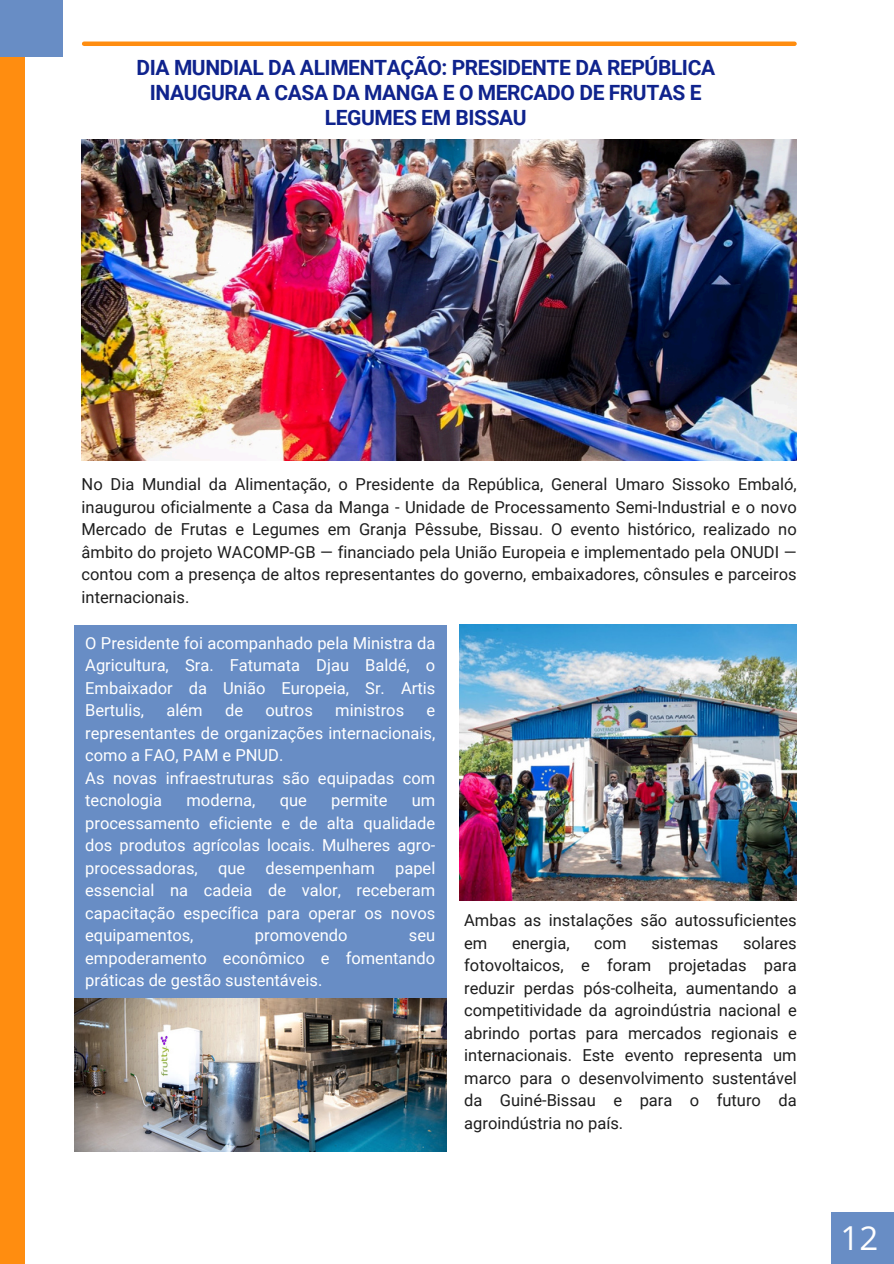
<style>
.page{position:relative;width:894px;height:1264px;background:#fff}
.page>*{position:absolute;margin:0;border:0;box-sizing:border-box;transform-origin:0 0}
.t1{font:33px "Open Sans";color:#fff}
.t2{font:700 21px/24.8px "Roboto";letter-spacing:-.02em;color:#0f238d;text-align:center}
.t3{font:16.5px/22.5px "Roboto";color:#1e1e1e;text-align:justify}
.t4{font:16.5px/22.5px "Roboto";color:#fff;text-align:justify}
</style>
<div class="page">
<div style="left:0;top:0;width:24px;height:1263px;background:#ff8d10"></div>
<img style="left:82px;top:139px;width:714px;height:321px">
<div style="left:0;top:0;width:63px;height:56px;background:#688dc5"></div>
<div style="left:831px;top:1212px;width:62px;height:51px;background:#688dc5"></div>
<div style="left:74px;top:625px;width:372px;height:373px;background:#688dc5"></div>
<img style="left:459px;top:625px;width:337px;height:275px">
<div style="left:84px;top:41px;width:710px;height:5px;background:#ff8d10"></div>
<img style="left:74px;top:998px;width:372px;height:153px">
<p class="t2" style="left:136px;top:56px;width:580px">DIA MUNDIAL DA ALIMENTAÇÃO: PRESIDENTE DA REPÚBLICA<br>INAUGURA A CASA DA MANGA E O MERCADO DE FRUTAS E<br>LEGUMES EM BISSAU</p>
<p class="t3" style="left:82px;top:473px;width:716px">No Dia Mundial da Alimentação, o Presidente da República, General Umaro Sissoko Embaló, inaugurou oficialmente a Casa da Manga - Unidade de Processamento Semi-Industrial e o novo Mercado de Frutas e Legumes em Granja Pêssube, Bissau. O evento histórico, realizado no âmbito do projeto WACOMP-GB — financiado pela União Europeia e implementado pela ONUDI — contou com a presença de altos representantes do governo, embaixadores, cônsules e parceiros internacionais.</p>
<p class="t4" style="left:85px;top:632px;width:351px">O Presidente foi acompanhado pela Ministra da Agricultura, Sra. Fatumata Djau Baldé, o Embaixador da União Europeia, Sr. Artis Bertulis,</p>
<p class="t4" style="left:166px;top:699px;width:38px">além</p>
<p class="t4" style="left:225px;top:699px;width:20px">de</p>
<p class="t4" style="left:265px;top:699px;width:49px">outros</p>
<p class="t4" style="left:335px;top:699px;width:70px">ministros</p>
<p class="t4" style="left:85px;top:699px;width:351px;text-indent:341px">e representantes de organizações internacionais, como a FAO, PAM e PNUD.</p>
<p class="t4" style="left:85px;top:767px;width:351px">As novas infraestruturas são equipadas com tecnologia</p>
<p class="t4" style="left:186px;top:789px;width:70px">moderna,</p>
<p class="t4" style="left:279px;top:789px;width:29px">que</p>
<p class="t4" style="left:331px;top:789px;width:58px">permite</p>
<p class="t4" style="left:85px;top:789px;width:351px;text-indent:326px">um processamento eficiente e de alta qualidade dos produtos agrícolas locais. Mulheres agro&shy;processadoras, que desempenham papel essencial na cadeia de valor, receberam capacitação específica para operar os novos equipamentos,</p>
<p class="t3" style="left:464px;top:909px;width:334px">Ambas as instalações são autossuficientes em</p>
<p class="t4" style="left:255px;top:924px;width:94px">promovendo</p>
<p class="t4" style="left:85px;top:924px;width:351px;text-indent:323px">seu empoderamento econômico e fomentando práticas de gestão sustentáveis.</p>
<p class="t3" style="left:464px;top:931px;width:334px;text-indent:279px">solares fotovoltaicos, e foram projetadas para reduzir perdas pós-colheita, aumentando a competitividade da agroindústria nacional e abrindo portas para mercados regionais e internacionais. Este evento representa um marco para o desenvolvimento sustentável da Guiné-Bissau e para o futuro da agroindústria no país.</p>
<p class="t3" style="left:512px;top:931px;width:59px">energia,</p>
<p class="t3" style="left:594px;top:931px;width:34px">com</p>
<p class="t3" style="left:651px;top:931px;width:69px">sistemas</p>
<p class="t1" style="left:840px;top:1214px;width:39px">12</p>
</div>
